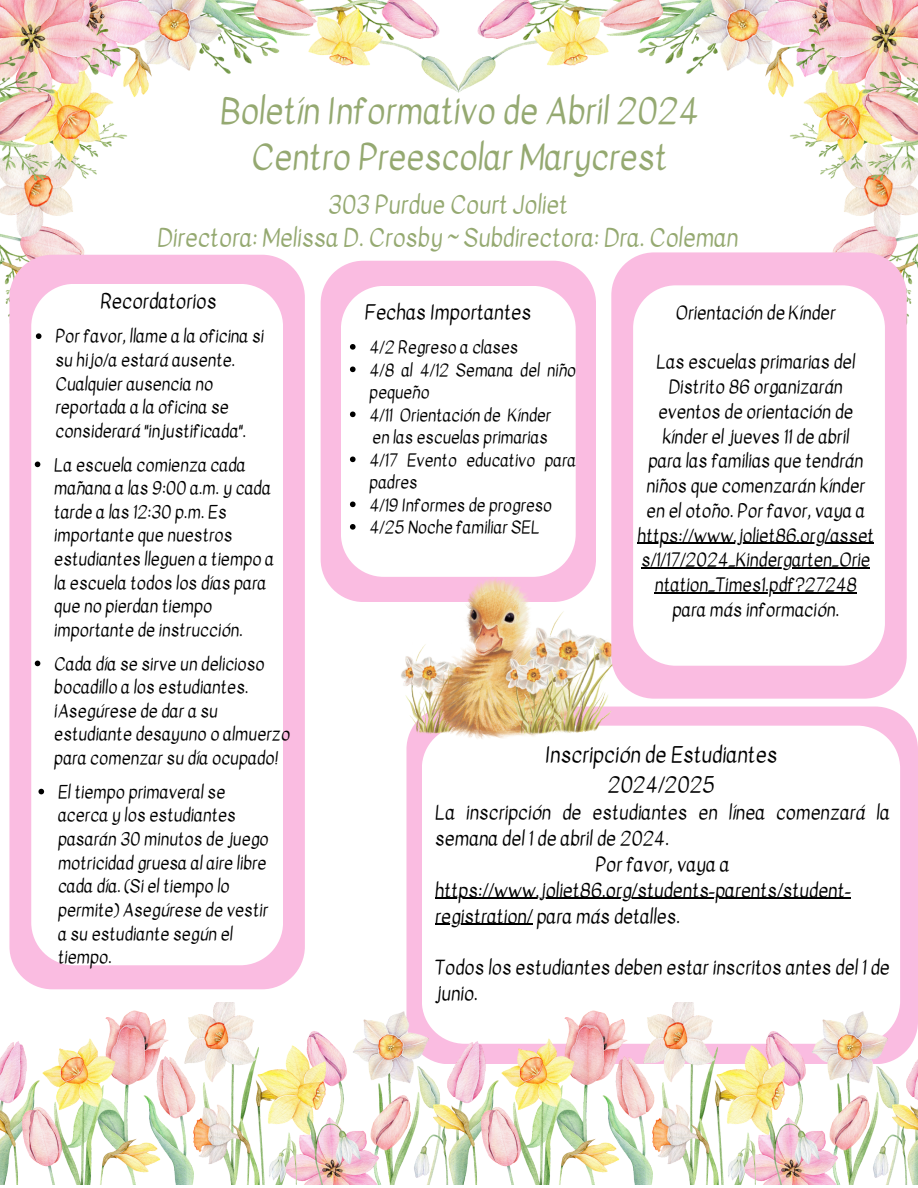
<style>
.page{position:relative;width:918px;height:1188px;background:#fff}
.page>*{position:absolute;margin:0;border:0;box-sizing:border-box;transform-origin:0 0}
.t1{font:34.5px "Kavivanar";color:#95a971}
.t2{font:34.05px "Kavivanar";color:#95a971}
.t3{font:24px/32.7px "Kavivanar";color:#95a971;text-align:center}
.t4{font:21px/29.2px "Kavivanar";color:#000;text-align:center}
.t5{font:19.5px "Kavivanar";color:#000}
.t6{font:18.9px/25.8px "Kavivanar";color:#000}
.t7{font:18px/24.8px "Kavivanar";color:#000;text-align:center}
.t8{font:17.25px/23.7px "Kavivanar";color:#000}
.t9{font:16.65px/22.5px "Kavivanar";color:#000}
</style>
<div class="page">
<img style="left:0;top:1px;width:918px;height:324px">
<div style="left:9px;top:255px;width:296px;height:734px;background:#fabce1;border-radius:43px"></div>
<div style="left:31px;top:284px;width:252px;height:681px;background:#fff;border-radius:43px"></div>
<svg style="left:38px;top:789px;width:6px;height:5px"></svg>
<svg style="left:35px;top:661px;width:5px;height:5px"></svg>
<svg style="left:35px;top:462px;width:5px;height:5px"></svg>
<div style="left:321px;top:261px;width:275px;height:341px;background:#fabce1"></div>
<svg style="left:341px;top:286px;width:235px;height:291px"></svg>
<svg style="left:350px;top:344px;width:6px;height:6px"></svg>
<svg style="left:350px;top:367px;width:6px;height:5px"></svg>
<svg style="left:350px;top:412px;width:6px;height:5px"></svg>
<svg style="left:350px;top:457px;width:6px;height:5px"></svg>
<svg style="left:350px;top:502px;width:6px;height:5px"></svg>
<svg style="left:350px;top:524px;width:6px;height:6px"></svg>
<div style="left:406px;top:707px;width:512px;height:357px;background:#fabce1;border-radius:43px"></div>
<div style="left:422px;top:726px;width:478px;height:318px;background:#fff;border-radius:43px"></div>
<hr style="left:435px;top:898px;width:416px;height:1px;background:#000">
<hr style="left:435px;top:924px;width:97px;height:1px;background:#000">
<img style="left:394px;top:577px;width:244px;height:170px">
<div style="left:611px;top:252px;width:296px;height:447px;background:#fabce1;border-radius:43px"></div>
<div style="left:633px;top:285px;width:252px;height:381px;background:#fff;border-radius:43px"></div>
<hr style="left:637px;top:543px;width:237px;height:1px;background:#000">
<hr style="left:641px;top:567px;width:229px;height:2px;background:#000">
<hr style="left:654px;top:592px;width:203px;height:1px;background:#000">
<img style="left:0;top:1002px;width:918px;height:183px">
<svg style="left:36px;top:333px;width:5px;height:6px"></svg>
<h1 class="t1" style="left:219px;top:86px;width:481px">Boletín Informativo de Abril 2024</h1>
<h2 class="t2" style="left:251px;top:132px;width:418px">Centro Preescolar Marycrest</h2>
<h3 class="t3" style="left:157px;top:189px;width:583px">303 Purdue Court Joliet<br>Directora: Melissa D. Crosby ~ Subdirectora: Dra. Coleman</h3>
<p class="t5" style="left:100px;top:287px;width:118px">Recordatorios</p>
<p class="t8" style="left:55px;top:325px;width:210px">Por favor, llame a la oficina si su hijo/a estará ausente.<br>Cualquier ausencia no reportada a la oficina se considerará "injustificada".</p>
<p class="t8" style="left:54px;top:453px;width:221px">La escuela comienza cada mañana a las 9:00 a.m. y cada tarde a las 12:30 p.m. Es importante que nuestros estudiantes lleguen a tiempo a la escuela todos los días para que no pierdan tiempo importante de instrucción.</p>
<p class="t8" style="left:54px;top:652px;width:238px">Cada día se sirve un delicioso bocadillo a los estudiantes. ¡Asegúrese de dar a su estudiante desayuno o almuerzo para comenzar su día ocupado!</p>
<p class="t8" style="left:58px;top:780px;width:212px">El tiempo primaveral se acerca y los estudiantes pasarán 30 minutos de juego motricidad gruesa al aire libre cada día. (Si el tiempo lo permite) Asegúrese de vestir a su estudiante según el tiempo.</p>
<p class="t5" style="left:364px;top:299px;width:168px">Fechas Importantes</p>
<p class="t7" style="left:384px;top:301px;width:151px">fechas importantes</p>
<p class="t9" style="left:369px;top:336px;width:208px">4/2 Regreso a clases<br>4/8 al 4/12 Semana del niño pequeño<br>4/11 Orientación de Kínder<br>en las escuelas primarias<br>4/17 Evento educativo para padres<br>4/19 Informes de progreso<br>4/25 Noche familiar SEL</p>
<p class="t7" style="left:676px;top:301px;width:161px">Orientación de Kínder</p>
<p class="t7" style="left:637px;top:350px;width:238px">Las escuelas primarias del<br>Distrito 86 organizarán eventos de orientación de kínder el jueves 11 de abril<br>para las familias que tendrán niños que comenzarán kínder en el otoño. Por favor, vaya a https://www.joliet86.org/asset s/1/17/2024_Kindergarten_Orie ntation_Times1.pdf?27248 para más información.</p>
<p class="t4" style="left:545px;top:741px;width:234px">Inscripción de Estudiantes<br>2024/2025</p>
<p class="t6" style="left:435px;top:800px;width:456px">La inscripción de estudiantes en línea comenzará la</p>
<p class="t6" style="left:435px;top:826px;width:235px">semana del 1 de abril de 2024.</p>
<p class="t6" style="left:595px;top:852px;width:135px">Por favor, vaya a</p>
<p class="t6" style="left:435px;top:878px;width:417px">https://www.joliet86.org/students-parents/student-</p>
<p class="t6" style="left:435px;top:904px;width:247px">registration/ para más detalles.</p>
<p class="t6" style="left:435px;top:955px;width:456px">Todos los estudiantes deben estar inscritos antes del 1 de junio.</p>
</div>
